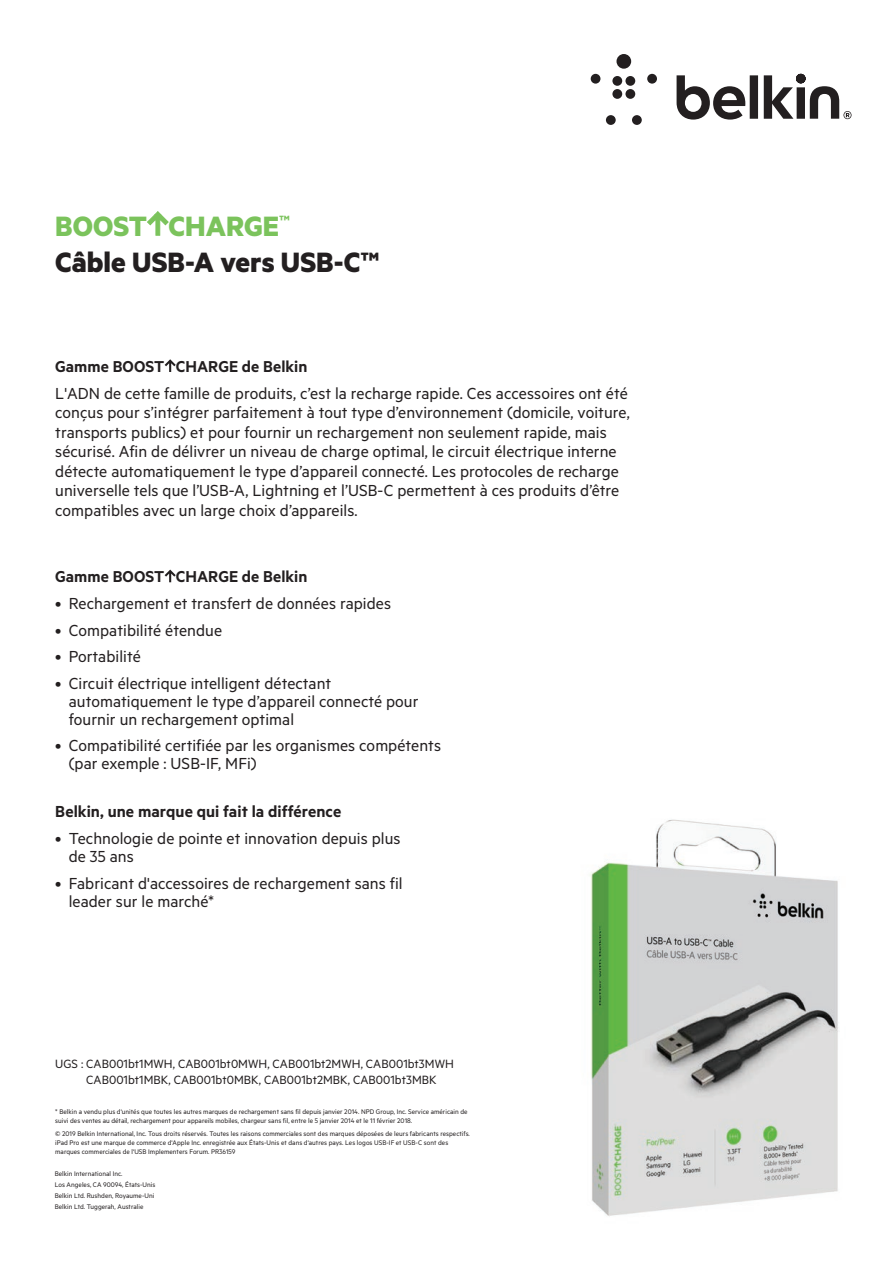
<style>
.page{position:relative;width:893px;height:1263px;background:#fff}
.page>*{position:absolute;margin:0;border:0;box-sizing:border-box;transform-origin:0 0}
.t1{font:700 31.5px/36.5px "Metric";color:#231f20}
.t2{font:18px/19.5px "Metric";letter-spacing:.005em;color:#231f20}
.t3{font:600 18px "Metric";letter-spacing:.005em;color:#231f20}
.t4{font:600 17.7px "Metric";letter-spacing:.005em;color:#231f20}
.t5{font:13.5px/16.2px "Metric";letter-spacing:.005em;color:#231f20}
.t6{font:7.5px/11.1px "Metric";letter-spacing:.005em;color:#231f20}
.s1{color:#7bc35c}
</style>
<div class="page">
<img style="left:590px;top:819px;width:249px;height:397px">
<svg style="left:591px;top:54px;width:260px;height:71px"></svg>
<svg style="left:165px;top:570px;width:11px;height:12px"></svg>
<svg style="left:165px;top:359px;width:11px;height:13px"></svg>
<svg style="left:147px;top:211px;width:22px;height:25px"></svg>
<h1 class="t1" style="left:55px;top:206px;width:326px"><span class="s1">BOOST CHARGE</span><sup>™<br></sup>Câble USB-A vers USB-C™</h1>
<p class="t4" style="left:55px;top:356px;width:254px">Gamme BOOST CHARGE de Belkin</p>
<p class="t2" style="left:55px;top:383px;width:576px">L'ADN de cette famille de produits, c’est la recharge rapide. Ces accessoires ont été conçus pour s’intégrer parfaitement à tout type d’environnement (domicile, voiture, transports publics) et pour fournir un rechargement non seulement rapide, mais sécurisé. Afin de délivrer un niveau de charge optimal, le circuit électrique interne détecte automatiquement le type d’appareil connecté. Les protocoles de recharge universelle tels que l’USB-A, Lightning et l’USB-C permettent à ces produits d’être compatibles avec un large choix d’appareils.</p>
<p class="t4" style="left:55px;top:566px;width:254px">Gamme BOOST CHARGE de Belkin</p>
<p class="t2" style="left:55px;top:593px;width:337px">• Rechargement et transfert de données rapides</p>
<p class="t2" style="left:55px;top:619px;width:168px">• Compatibilité étendue</p>
<p class="t2" style="left:55px;top:646px;width:87px">• Portabilité</p>
<p class="t2" style="left:69px;top:674px;width:351px;line-height:18px;text-indent:-14px">• Circuit électrique intelligent détectant automatiquement le type d’appareil connecté pour fournir un rechargement optimal</p>
<p class="t2" style="left:69px;top:736px;width:374px;line-height:18px;text-indent:-14px">• Compatibilité certifiée par les organismes compétents (par exemple : USB-IF, MFi)</p>
<p class="t3" style="left:55px;top:801px;width:288px">Belkin, une marque qui fait la différence</p>
<p class="t2" style="left:69px;top:829px;width:333px;line-height:18px;text-indent:-14px">• Technologie de pointe et innovation depuis plus de 35 ans</p>
<p class="t2" style="left:69px;top:873px;width:335px;line-height:18px;text-indent:-14px">• Fabricant d'accessoires de rechargement sans fil leader sur le marché*</p>
<p class="t5" style="left:86px;top:1055px;width:369px;text-indent:-31px">UGS : CAB001bt1MWH, CAB001bt0MWH, CAB001bt2MWH, CAB001bt3MWH<br>CAB001bt1MBK, CAB001bt0MBK, CAB001bt2MBK, CAB001bt3MBK</p>
<p class="t6" style="left:55px;top:1107px;width:414px;line-height:9px">* Belkin a vendu plus d'unités que toutes les autres marques de rechargement sans fil depuis janvier 2014. NPD Group, Inc. Service américain de suivi des ventes au détail, rechargement pour appareils mobiles, chargeur sans fil, entre le 5 janvier 2014 et le 11 février 2018.</p>
<p class="t6" style="left:55px;top:1129px;width:416px;line-height:9px">© 2019 Belkin International, Inc. Tous droits réservés. Toutes les raisons commerciales sont des marques déposées de leurs fabricants respectifs. iPad Pro est une marque de commerce d'Apple Inc. enregistrée aux États-Unis et dans d'autres pays. Les logos USB-IF et USB-C sont des marques commerciales de l'USB Implementers Forum. PR36159</p>
<p class="t6" style="left:55px;top:1167px;width:102px">Belkin International Inc.<br>Los Angeles, CA 90094, États-Unis<br>Belkin Ltd. Rushden, Royaume-Uni<br>Belkin Ltd. Tuggerah, Australie</p>
</div>
